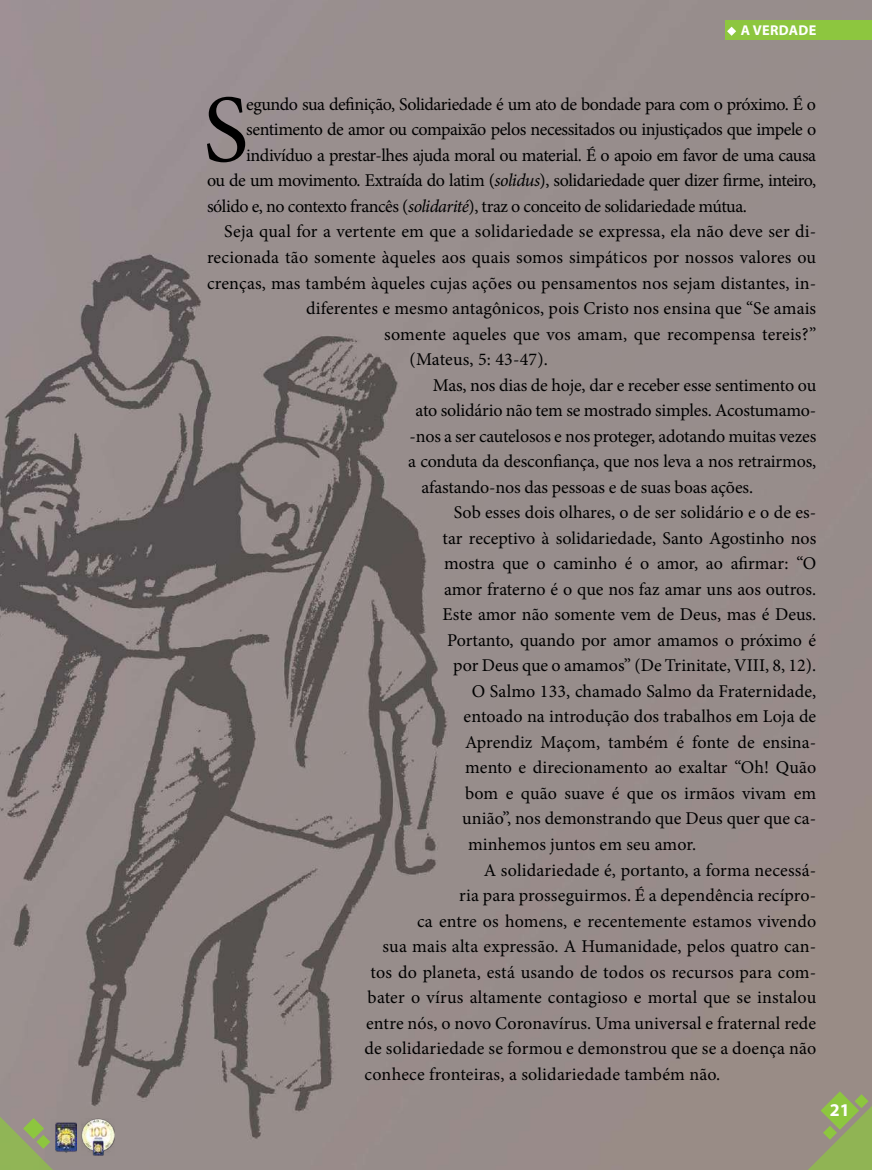
<style>
.page{position:relative;width:872px;height:1170px;background:#fff}
.page>*{position:absolute;margin:0;border:0;box-sizing:border-box;transform-origin:0 0}
.t1{font:96.45px "Minion Pro";color:#000}
.t2{font:18px "Minion Pro";color:#000}
.t3{font:18px "Minion Pro";letter-spacing:-.025em;color:#000}
.t4{font:700 18px "Myriad Pro";color:#fff}
.t5{font:700 14.25px "Myriad Pro";letter-spacing:.02em;color:#fff}
.s1{font-style:italic}
</style>
<div class="page">
<img style="left:0;top:0;width:872px;height:1169px">
<div style="left:725px;top:20px;width:147px;height:20px;background:#8dc63f"></div>
<svg style="left:727px;top:27px;width:9px;height:9px"></svg>
<svg style="left:786px;top:1084px;width:86px;height:85px;background:#949e6f"></svg>
<svg style="left:0;top:1116px;width:75px;height:53px;background:#94a26e"></svg>
<img style="left:55px;top:1121px;width:22px;height:31px">
<img style="left:82px;top:1117px;width:33px;height:38px">
<p class="t5" style="left:740px;top:21px;width:77px">A VERDADE</p>
<h1 class="t1" style="left:203px;top:65px;width:47px">S</h1>
<p class="t3" style="left:246px;top:92px;width:571px">egundo sua definição, Solidariedade é um ato de bondade para com o próximo. É o</p>
<p class="t3" style="left:246px;top:118px;width:571px">sentimento de amor ou compaixão pelos necessitados ou injustiçados que impele o</p>
<p class="t3" style="left:246px;top:143px;width:571px">indivíduo a prestar-lhes ajuda moral ou material. É o apoio em favor de uma causa</p>
<p class="t3" style="left:207px;top:169px;width:611px">ou de um movimento. Extraída do latim (<span class="s1">solidus</span>), solidariedade quer dizer firme, inteiro,</p>
<p class="t3" style="left:207px;top:194px;width:541px">sólido e, no contexto francês (<span class="s1">solidarité</span>), traz o conceito de solidariedade mútua.</p>
<p class="t2" style="left:224px;top:220px;width:593px">Seja qual for a vertente em que a solidariedade se expressa, ela não deve ser di-</p>
<p class="t2" style="left:207px;top:245px;width:610px">recionada tão somente àqueles aos quais somos simpáticos por nossos valores ou</p>
<p class="t2" style="left:207px;top:271px;width:610px">crenças, mas também àqueles cujas ações ou pensamentos nos sejam distantes, in-</p>
<p class="t2" style="left:306px;top:296px;width:511px">diferentes e mesmo antagônicos, pois Cristo nos ensina que “Se amais</p>
<p class="t2" style="left:384px;top:322px;width:434px">somente aqueles que vos amam, que recompensa tereis?”</p>
<p class="t2" style="left:409px;top:347px;width:140px">(Mateus, 5: 43-47).</p>
<p class="t2" style="left:433px;top:373px;width:385px">Mas, nos dias de hoje, dar e receber esse sentimento ou</p>
<p class="t2" style="left:415px;top:398px;width:402px">ato solidário não tem se mostrado simples. Acostumamo-</p>
<p class="t2" style="left:409px;top:424px;width:408px">-nos a ser cautelosos e nos proteger, adotando muitas vezes</p>
<p class="t2" style="left:408px;top:449px;width:409px">a conduta da desconfiança, que nos leva a nos retrairmos,</p>
<p class="t2" style="left:421px;top:475px;width:333px">afastando-nos das pessoas e de suas boas ações.</p>
<p class="t2" style="left:454px;top:500px;width:364px">Sob esses dois olhares, o de ser solidário e o de es-</p>
<p class="t2" style="left:442px;top:526px;width:375px">tar receptivo à solidariedade, Santo Agostinho nos</p>
<p class="t2" style="left:444px;top:551px;width:374px">mostra que o caminho é o amor, ao afirmar: “O</p>
<p class="t2" style="left:444px;top:577px;width:373px">amor fraterno é o que nos faz amar uns aos outros.</p>
<p class="t2" style="left:442px;top:602px;width:375px">Este amor não somente vem de Deus, mas é Deus.</p>
<p class="t2" style="left:447px;top:628px;width:371px">Portanto, quando por amor amamos o próximo é</p>
<p class="t2" style="left:453px;top:653px;width:364px">por Deus que o amamos” (De Trinitate, VIII, 8, 12).</p>
<p class="t2" style="left:472px;top:679px;width:346px">O Salmo 133, chamado Salmo da Fraternidade,</p>
<p class="t2" style="left:463px;top:704px;width:354px">entoado na introdução dos trabalhos em Loja de</p>
<p class="t2" style="left:465px;top:730px;width:352px">Aprendiz Maçom, também é fonte de ensina-</p>
<p class="t2" style="left:465px;top:755px;width:352px">mento e direcionamento ao exaltar “Oh! Quão</p>
<p class="t2" style="left:465px;top:781px;width:353px">bom e quão suave é que os irmãos vivam em</p>
<p class="t2" style="left:462px;top:806px;width:355px">união”, nos demonstrando que Deus quer que ca-</p>
<p class="t2" style="left:468px;top:832px;width:229px">minhemos juntos em seu amor.</p>
<p class="t2" style="left:484px;top:857px;width:334px">A solidariedade é, portanto, a forma necessá-</p>
<p class="t2" style="left:459px;top:883px;width:359px">ria para prosseguirmos. É a dependência recípro-</p>
<p class="t2" style="left:417px;top:908px;width:401px">ca entre os homens, e recentemente estamos vivendo</p>
<p class="t2" style="left:382px;top:934px;width:435px">sua mais alta expressão. A Humanidade, pelos quatro can-</p>
<p class="t2" style="left:370px;top:959px;width:447px">tos do planeta, está usando de todos os recursos para com-</p>
<p class="t2" style="left:367px;top:985px;width:450px">bater o vírus altamente contagioso e mortal que se instalou</p>
<p class="t2" style="left:366px;top:1010px;width:452px">entre nós, o novo Coronavírus. Uma universal e fraternal rede</p>
<p class="t2" style="left:364px;top:1036px;width:453px">de solidariedade se formou e demonstrou que se a doença não</p>
<p class="t2" style="left:364px;top:1061px;width:357px">conhece fronteiras, a solidariedade também não.</p>
<p class="t4" style="left:830px;top:1098px;width:21px">21</p>
</div>
